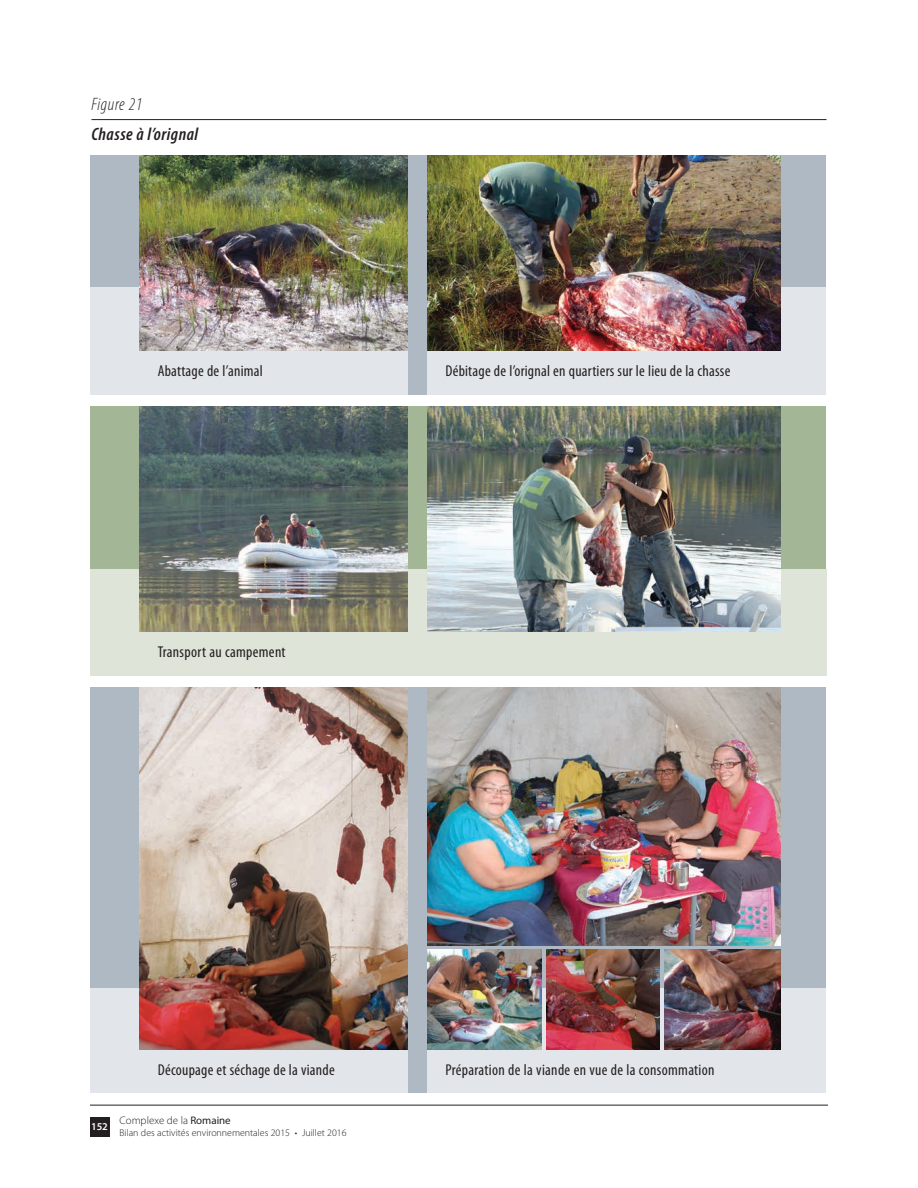
<style>
.page{position:relative;width:918px;height:1188px;background:#fff}
.page>*{position:absolute;margin:0;border:0;box-sizing:border-box;transform-origin:0 0}
.t1{font:italic 600 condensed 18px "Myriad Pro";letter-spacing:.025em;color:#231f20}
.t2{font:italic 300 condensed 18px "Myriad Pro";letter-spacing:.035em;color:#231f20}
.t3{font:condensed 15.75px "Myriad Pro";letter-spacing:.015em;color:#231f20}
.t4{font:300 10.95px "Myriad Pro";color:#231f20}
.t5{font:600 10.5px "Myriad Pro";color:#fff}
.t6{font:300 9.9px "Myriad Pro";color:#231f20}
.s1{font-weight:400}
</style>
<div class="page">
<hr style="left:90px;top:1105px;width:738px;height:1px;background:#231f20">
<div style="left:90px;top:1117px;width:19px;height:19px;background:#231f20"></div>
<hr style="left:92px;top:119px;width:734px;height:1px;background:#231f20">
<div style="left:91px;top:407px;width:735px;height:162px;background:#a3b796"></div>
<div style="left:90px;top:569px;width:736px;height:107px;background:#dee4d8"></div>
<img style="left:140px;top:407px;width:268px;height:225px">
<img style="left:427px;top:407px;width:354px;height:225px">
<div style="left:91px;top:688px;width:735px;height:405px;background:#aeb9c4"></div>
<div style="left:90px;top:988px;width:318px;height:105px;background:#e2e6ea"></div>
<div style="left:427px;top:988px;width:399px;height:105px;background:#e2e6ea"></div>
<img style="left:427px;top:688px;width:354px;height:258px">
<img style="left:140px;top:688px;width:268px;height:361px">
<img style="left:665px;top:950px;width:116px;height:99px">
<img style="left:547px;top:950px;width:112px;height:99px">
<img style="left:427px;top:950px;width:115px;height:99px">
<div style="left:91px;top:155px;width:735px;height:240px;background:#aeb9c4"></div>
<div style="left:90px;top:287px;width:318px;height:108px;background:#e2e6ea"></div>
<div style="left:427px;top:287px;width:399px;height:108px;background:#e2e6ea"></div>
<img style="left:427px;top:156px;width:354px;height:195px">
<img style="left:140px;top:156px;width:268px;height:195px">
<p class="t2" style="left:92px;top:95px;width:52px">Figure 21</p>
<p class="t1" style="left:92px;top:125px;width:108px">Chasse à l’orignal</p>
<p class="t3" style="left:158px;top:362px;width:107px">Abattage de l’animal</p>
<p class="t3" style="left:445px;top:362px;width:287px">Débitage de l’orignal en quartiers sur le lieu de la chasse</p>
<p class="t3" style="left:158px;top:643px;width:129px">Transport au campement</p>
<p class="t3" style="left:158px;top:1061px;width:179px">Découpage et séchage de la viande</p>
<p class="t3" style="left:445px;top:1061px;width:271px">Préparation de la viande en vue de la consommation</p>
<p class="t5" style="left:91px;top:1121px;width:18px">152</p>
<p class="t4" style="left:120px;top:1115px;width:113px">Complexe de la <span class="s1">Romaine</span></p>
<p class="t6" style="left:120px;top:1128px;width:228px">Bilan des activités environnementales 2015 • Juillet 2016</p>
</div>
